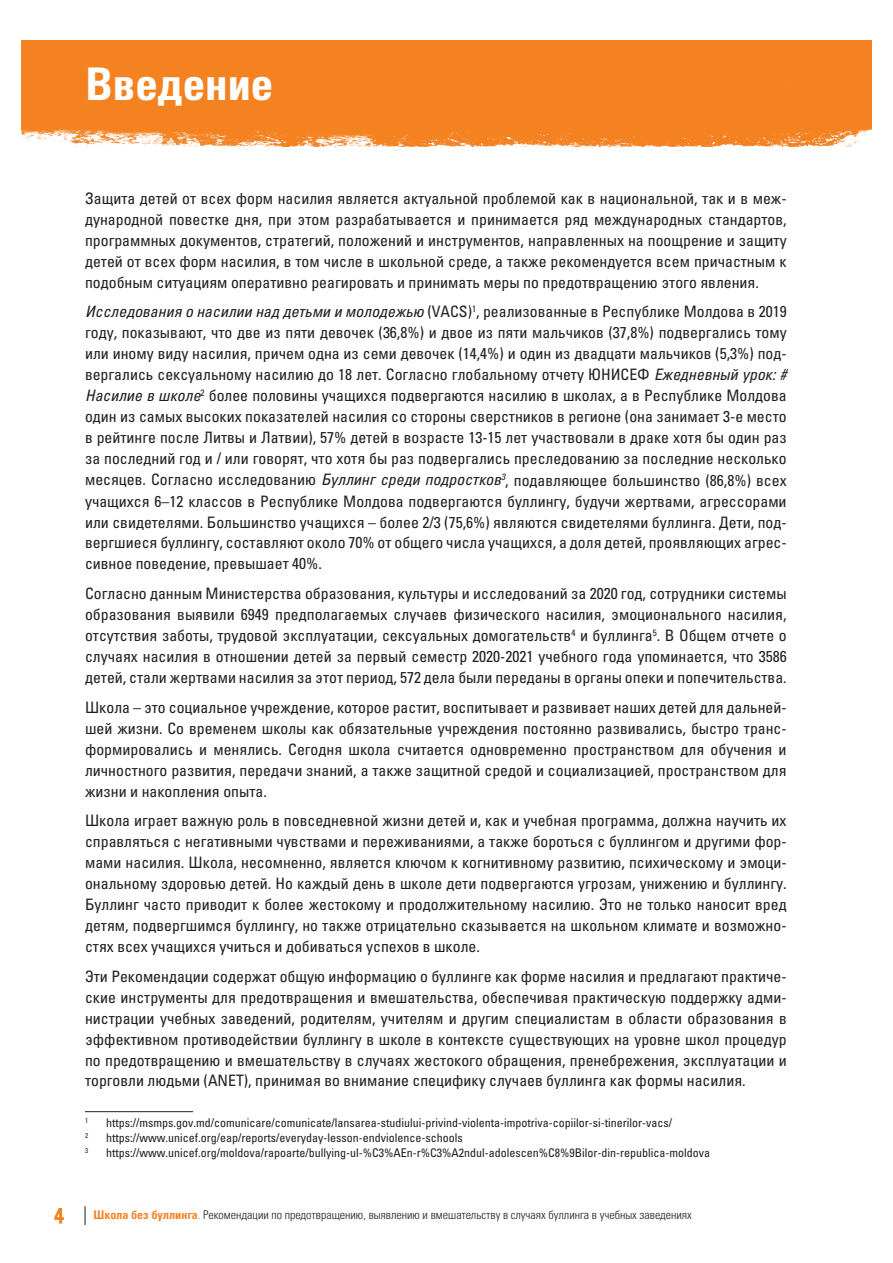
<style>
.page{position:relative;width:893px;height:1263px;background:#fff}
.page>*{position:absolute;margin:0;border:0;box-sizing:border-box;transform-origin:0 0}
.t1{font:45px "Univers LTCYR 67 Bold Cond";color:#fff}
.t2{font:condensed 21px "Univers LTCYR 57";color:#f58220}
.t3{font:condensed 15.75px/21px "Univers LTCYR 57";color:#231f20;text-align:justify}
.t4{font:condensed 12px "Univers LTCYR 57";color:#231f20}
.t5{font:12px "Univers LTCYR 47 Light Cond";color:#231f20}
.t6{font:condensed 7.05px "Univers LTCYR 57";color:#231f20}
.s1{font-family:"Univers LTCYR 57 Condensed Obl";font-stretch:normal}
.s2{font-family:"Univers LTCYR 67 Bold Cond";color:#f58220}
.s3{color:#f58220}
</style>
<div class="page">
<svg style="left:54px;top:1207px;width:10px;height:17px"></svg>
<svg style="left:85px;top:1206px;width:1px;height:19px"></svg>
<img style="left:21px;top:40px;width:851px;height:107px">
<hr style="left:85px;top:1111px;width:108px;height:1px;background:#231f20">
<h1 class="t1" style="left:85px;top:56px;width:189px">Введение</h1>
<p class="t3" style="left:85px;top:187px;width:703px">Защита детей от всех форм насилия является актуальной проблемой как в национальной, так и в меж&shy;дународной повестке дня, при этом разрабатывается и принимается ряд международных стандартов, программных документов, стратегий, положений и инструментов, направленных на поощрение и защиту детей от всех форм насилия, в том числе в школьной среде, а также рекомендуется всем причастным к подобным ситуациям оперативно реагировать и принимать меры по предотвращению этого явления.</p>
<p class="t3" style="left:85px;top:301px;width:703px"><span class="s1">Исследования о насилии над детьми и молодежью</span> (VACS)<sup>1</sup>, реализованные в Республике Молдова в 2019 году, показывают, что две из пяти девочек (36,8%) и двое из пяти мальчиков (37,8%) подвергались тому или иному виду насилия, причем одна из семи девочек (14,4%) и один из двадцати мальчиков (5,3%) под&shy;вергались сексуальному насилию до 18 лет. Согласно глобальному отчету ЮНИСЕФ <span class="s1">Ежедневный урок: # Насилие в школе</span><sup>2</sup> более половины учащихся подвергаются насилию в школах, а в Республике Молдова один из самых высоких показателей насилия со стороны сверстников в регионе (она занимает 3-е место в рейтинге после Литвы и Латвии), 57% детей в возрасте 13-15 лет участвовали в драке хотя бы один раз за последний год и / или говорят, что хотя бы раз подвергались преследованию за последние несколько месяцев. Согласно исследованию <span class="s1">Буллинг среди подростков</span><sup>3</sup>, подавляющее большинство (86,8%) всех учащихся 6–12 классов в Республике Молдова подвергаются буллингу, будучи жертвами, агрессорами или свидетелями. Большинство учащихся – более 2/3 (75,6%) являются свидетелями буллинга. Дети, под&shy;вергшиеся буллингу, составляют около 70% от общего числа учащихся, а доля детей, проявляющих агрес&shy;сивное поведение, превышает 40%.</p>
<p class="t3" style="left:85px;top:582px;width:703px">Согласно данным Министерства образования, культуры и исследований за 2020 год, сотрудники системы образования выявили 6949 предполагаемых случаев физического насилия, эмоционального насилия, отсутствия заботы, трудовой эксплуатации, сексуальных домогательств<sup>4</sup> и буллинга<sup>5</sup>. В Общем отчете о случаях насилия в отношении детей за первый семестр 2020-2021 учебного года упоминается, что 3586 детей, стали жертвами насилия за этот период, 572 дела были переданы в органы опеки и попечительства.</p>
<p class="t3" style="left:85px;top:696px;width:703px">Школа – это социальное учреждение, которое растит, воспитывает и развивает наших детей для дальней&shy;шей жизни. Со временем школы как обязательные учреждения постоянно развивались, быстро транс&shy;формировались и менялись. Сегодня школа считается одновременно пространством для обучения и личностного развития, передачи знаний, а также защитной средой и социализацией, пространством для жизни и накопления опыта.</p>
<p class="t3" style="left:85px;top:809px;width:703px">Школа играет важную роль в повседневной жизни детей и, как и учебная программа, должна научить их справляться с негативными чувствами и переживаниями, а также бороться с буллингом и другими фор&shy;мами насилия. Школа, несомненно, является ключом к когнитивному развитию, психическому и эмоци&shy;ональному здоровью детей. Но каждый день в школе дети подвергаются угрозам, унижению и буллингу.<br>Буллинг часто приводит к более жестокому и продолжительному насилию. Это не только наносит вред детям, подвергшимся буллингу, но также отрицательно сказывается на школьном климате и возможно&shy;стях всех учащихся учиться и добиваться успехов в школе.</p>
<p class="t3" style="left:85px;top:965px;width:703px">Эти Рекомендации содержат общую информацию о буллинге как форме насилия и предлагают практиче&shy;ские инструменты для предотвращения и вмешательства, обеспечивая практическую поддержку адми&shy;нистрации учебных заведений, родителям, учителям и другим специалистам в области образования в эффективном противодействии буллингу в школе в контексте существующих на уровне школ процедур по предотвращению и вмешательству в случаях жестокого обращения, пренебрежения, эксплуатации и торговли людьми (ANET), принимая во внимание специфику случаев буллинга как формы насилия.</p>
<p class="t6" style="left:85px;top:1116px;width:5px">1</p>
<p class="t4" style="left:106px;top:1115px;width:567px">https://msmps.gov.md/comunicare/comunicate/lansarea-studiului-privind-violenta-impotriva-copiilor-si-tinerilor-vacs/</p>
<p class="t6" style="left:85px;top:1131px;width:5px">2</p>
<p class="t4" style="left:106px;top:1130px;width:358px">https://www.unicef.org/eap/reports/everyday-lesson-endviolence-schools</p>
<p class="t6" style="left:85px;top:1146px;width:5px">3</p>
<p class="t4" style="left:106px;top:1145px;width:605px">https://www.unicef.org/moldova/rapoarte/bullying-ul-%C3%AEn-r%C3%A2ndul-adolescen%C8%9Bilor-din-republica-moldova</p>
<h2 class="t2" style="left:54px;top:1202px;width:11px">4</h2>
<p class="t5" style="left:94px;top:1206px;width:600px"><span class="s2">Школа без буллинга</span><span class="s3">.</span> Рекомендации по предотвращению, выявлению и вмешательству в случаях буллинга в учебных заведениях</p>
</div>
